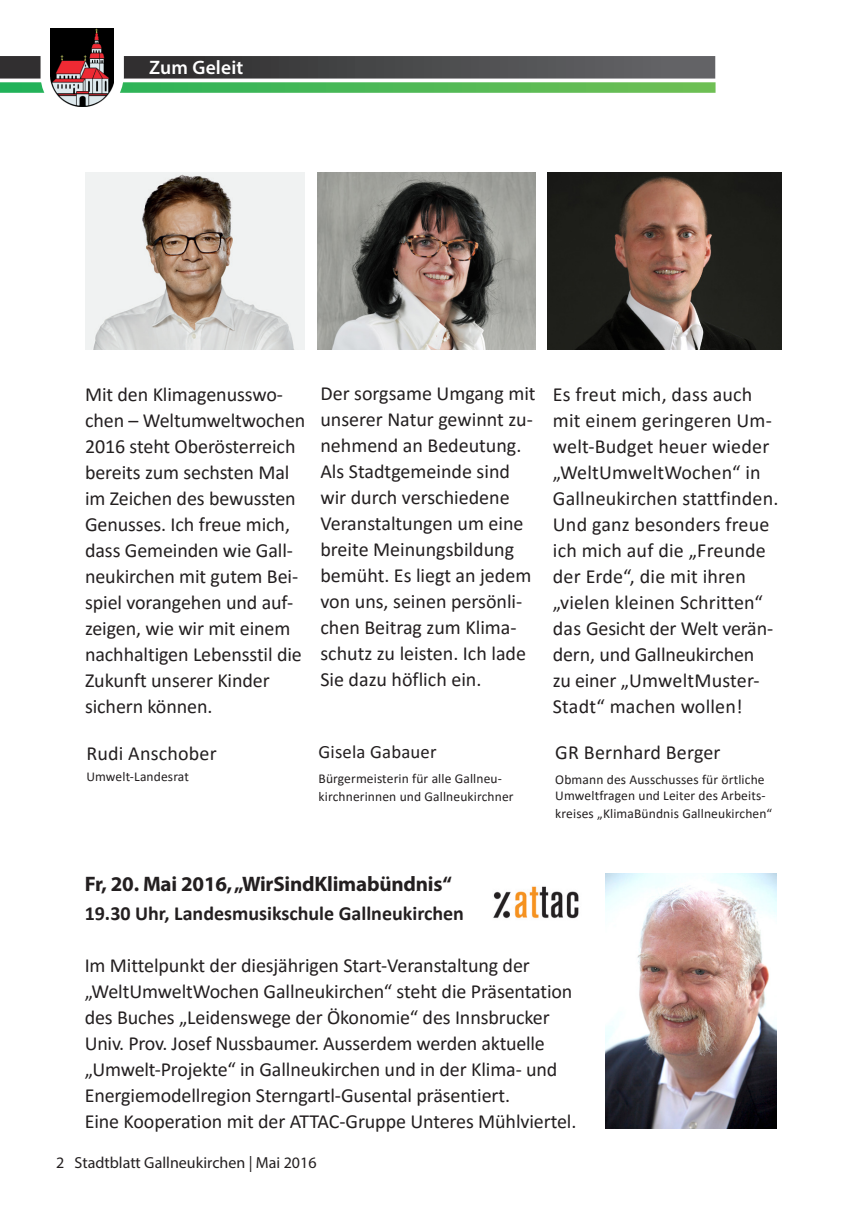
<style>
.page{position:relative;width:862px;height:1214px;background:#fff}
.page>*{position:absolute;margin:0;border:0;box-sizing:border-box;transform-origin:0 0}
.Veranstaltungen{font:700 21px "Myriad Pro";letter-spacing:-.01em;color:#231f20}
.Fließtext{font:20px/26px "Calibri";color:#231f20}
.Zwischentitel{font:20px/26px "Calibri";letter-spacing:-.005em;color:#231f20}
.Zwischentitel-2{font:700 20px "Calibri";color:#231f20}
.t1{font:600 19.6px "Myriad Pro";letter-spacing:.01em;color:#fff}
.Fließtext-2{font:18.8px "Calibri";letter-spacing:.01em;color:#231f20}
.t2{font:16px "Myriad Pro";color:#231f20}
.Fließtext-3{font:13.6px/18px "Calibri";letter-spacing:.01em;color:#231f20}
</style>
<div class="page">
<svg style="left:0;top:56px;width:715px;height:23px;background:#4c4b4d"></svg>
<svg style="left:0;top:82px;width:715px;height:11px;background:#54bb5d"></svg>
<svg style="left:41px;top:29px;width:83px;height:64px"></svg>
<img style="left:51px;top:28px;width:63px;height:79px">
<img style="left:606px;top:873px;width:171px;height:255px">
<img style="left:548px;top:172px;width:234px;height:178px">
<img style="left:85px;top:172px;width:219px;height:178px">
<img style="left:493px;top:886px;width:86px;height:33px">
<img style="left:317px;top:172px;width:218px;height:177px">
<p class="t1" style="left:149px;top:54px;width:96px">Zum Geleit</p>
<p class="Fließtext" style="left:85px;top:380px;width:222px">Mit den Klimagenusswo&shy;chen – Weltumweltwochen<br>2016 steht Oberösterreich bereits zum sechsten Mal im Zeichen des bewussten<br>Genusses. Ich freue mich, dass Gemeinden wie Gall&shy;neukirchen mit gutem Bei&shy;spiel vorangehen und auf&shy;zeigen, wie wir mit einem nachhaltigen Lebensstil die<br>Zukunft unserer Kinder sichern können.</p>
<p class="Fließtext" style="left:86px;top:740px;width:132px">Rudi Anschober</p>
<p class="Fließtext-3" style="left:86px;top:767px;width:104px">Umwelt-Landesrat</p>
<p class="Fließtext" style="left:320px;top:380px;width:217px">Der sorgsame Umgang mit unserer Natur gewinnt zu&shy;nehmend an Bedeutung.<br>Als Stadtgemeinde sind wir durch verschiedene<br>Veranstaltungen um eine breite Meinungsbildung bemüht. Es liegt an jedem von uns, seinen persönli&shy;chen Beitrag zum Klima&shy;schutz zu leisten. Ich lade<br>Sie dazu höflich ein.</p>
<p class="Fließtext" style="left:553px;top:380px;width:227px">Es freut mich, dass auch mit einem geringeren Um&shy;welt-Budget heuer wieder „WeltUmweltWochen“ in<br>Gallneukirchen stattfinden.<br>Und ganz besonders freue ich mich auf die „Freunde der Erde“, die mit ihren „vielen kleinen Schritten“ das Gesicht der Welt verän&shy;dern, und Gallneukirchen<br>zu einer „UmweltMuster-<br>Stadt“ machen wollen!</p>
<p class="Fließtext-2" style="left:318px;top:738px;width:120px">Gisela Gabauer</p>
<p class="Fließtext-3" style="left:318px;top:769px;width:196px">Bürgermeisterin für alle Gallneu&shy;kirchnerinnen und Gallneukirchner</p>
<p class="Fließtext" style="left:555px;top:738px;width:167px">GR Bernhard Berger</p>
<p class="Fließtext-3" style="left:555px;top:771px;width:212px;line-height:16.2px">Obmann des Ausschusses für örtliche<br>Umweltfragen und Leiter des Arbeits-</p>
<p class="Fließtext-3" style="left:555px;top:804px;width:218px">kreises „KlimaBündnis Gallneukirchen“</p>
<p class="Veranstaltungen" style="left:85px;top:870px;width:369px">Fr, 20. Mai 2016, „WirSindKlimabündnis“</p>
<p class="Zwischentitel-2" style="left:85px;top:898px;width:381px">19.30 Uhr, Landesmusikschule Gallneukirchen</p>
<p class="Zwischentitel" style="left:85px;top:951px;width:489px">Im Mittelpunkt der diesjährigen Start-Veranstaltung der „WeltUmweltWochen Gallneukirchen“ steht die Präsentation des Buches „Leidenswege der Ökonomie“ des Innsbrucker Univ. Prov. Josef Nussbaumer. Ausserdem werden aktuelle „Umwelt-Projekte“ in Gallneukirchen und in der Klima- und Energiemodellregion Sterngartl-Gusental präsentiert.</p>
<p class="Zwischentitel" style="left:85px;top:1107px;width:493px">Eine Kooperation mit der ATTAC-Gruppe Unteres Mühlviertel.</p>
<p class="t2" style="left:56px;top:1152px;width:262px">2 Stadtblatt Gallneukirchen | Mai 2016</p>
</div>
